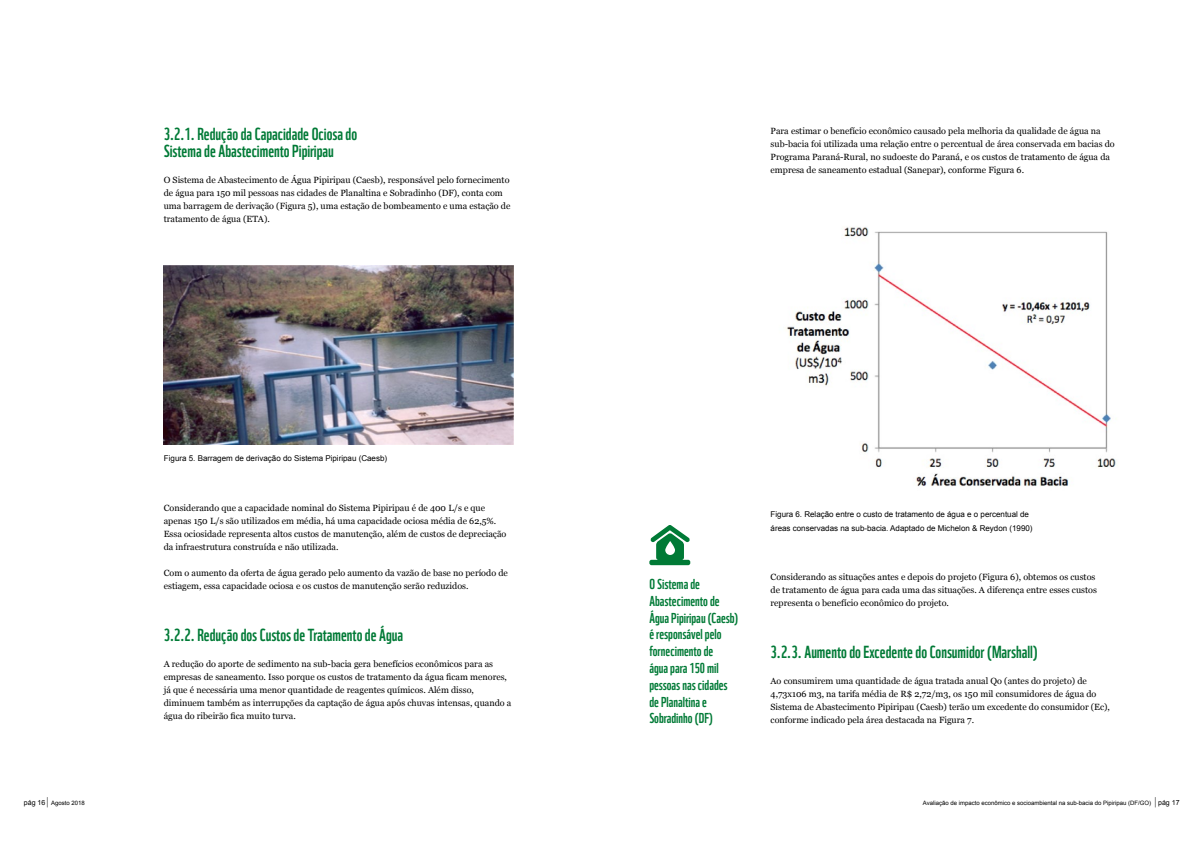
<style>
.page{position:relative;width:1191px;height:842px;background:#fff}
.page>*{position:absolute;margin:0;border:0;box-sizing:border-box;transform-origin:0 0}
.t1{font:17px/17px "WWF";color:#007a36}
.t2{font:14px/16.8px "WWF";color:#007a36}
.t3{font:9px/13px "Georgia";color:#000}
.t4{font:8px/14px "Arial";color:#000}
.t5{font:6px "Arial";color:#000}
.s1{font-size:7px}
.s2{font-size:11px}
</style>
<div class="page">
<img style="left:164px;top:265px;width:349px;height:179px">
<img style="left:786px;top:226px;width:330px;height:261px">
<svg style="left:649px;top:525px;width:41px;height:40px"></svg>
<h1 class="t1" style="left:164px;top:124px;width:195px">3.2.1. Redução da Capacidade Ociosa do<br>Sistema de Abastecimento Pipiripau</h1>
<p class="t3" style="left:164px;top:173px;width:348px">O Sistema de Abastecimento de Água Pipiripau (Caesb), responsável pelo fornecimento de água para 150 mil pessoas nas cidades de Planaltina e Sobradinho (DF), conta com uma barragem de derivação (Figura 5), uma estação de bombeamento e uma estação de tratamento de água (ETA).</p>
<p class="t4" style="left:164px;top:451px;width:225px">Figura 5. Barragem de derivação do Sistema Pipiripau (Caesb)</p>
<p class="t3" style="left:164px;top:501px;width:344px">Considerando que a capacidade nominal do Sistema Pipiripau é de 400 L/s e que apenas 150 L/s são utilizados em média, há uma capacidade ociosa média de 62,5%.<br>Essa ociosidade representa altos custos de manutenção, além de custos de depreciação da infraestrutura construída e não utilizada.</p>
<p class="t3" style="left:164px;top:566px;width:345px">Com o aumento da oferta de água gerado pelo aumento da vazão de base no período de estiagem, essa capacidade ociosa e os custos de manutenção serão reduzidos.</p>
<h1 class="t1" style="left:164px;top:625px;width:241px">3.2.2. Redução dos Custos de Tratamento de Água</h1>
<p class="t3" style="left:164px;top:657px;width:349px">A redução do aporte de sedimento na sub-bacia gera benefícios econômicos para as empresas de saneamento. Isso porque os custos de tratamento da água ficam menores, já que é necessária uma menor quantidade de reagentes químicos. Além disso, diminuem também as interrupções da captação de água após chuvas intensas, quando a água do ribeirão fica muito turva.</p>
<p class="t3" style="left:770px;top:124px;width:346px">Para estimar o benefício econômico causado pela melhoria da qualidade de água na sub-bacia foi utilizada uma relação entre o percentual de área conservada em bacias do Programa Paraná-Rural, no sudoeste do Paraná, e os custos de tratamento de água da empresa de saneamento estadual (Sanepar), conforme Figura 6.</p>
<h2 class="t2" style="left:649px;top:574px;width:90px">O Sistema de<br>Abastecimento de<br>Água Pipiripau (Caesb) é responsável pelo fornecimento de<br>água para 150 mil pessoas nas cidades de Planaltina e<br>Sobradinho (DF)</h2>
<p class="t4" style="left:770px;top:507px;width:263px">Figura 6. Relação entre o custo de tratamento de água e o percentual de áreas conservadas na sub-bacia. Adaptado de Michelon &amp; Reydon (1990)</p>
<p class="t3" style="left:770px;top:570px;width:328px">Considerando as situações antes e depois do projeto (Figura 6), obtemos os custos de tratamento de água para cada uma das situações. A diferença entre esses custos representa o benefício econômico do projeto.</p>
<h1 class="t1" style="left:770px;top:642px;width:268px">3.2.3. Aumento do Excedente do Consumidor (Marshall)</h1>
<p class="t3" style="left:770px;top:674px;width:341px">Ao consumirem uma quantidade de água tratada anual Qo (antes do projeto) de 4,73x106 m3, na tarifa média de R$ 2,72/m3, os 150 mil consumidores de água do Sistema de Abastecimento Pipiripau (Caesb) terão um excedente do consumidor (Ec), conforme indicado pela área destacada na Figura 7.</p>
<p class="t5" style="left:24px;top:799px;width:62px"><span class="s1">pág 16</span> <span class="s2">|</span> Agosto 2018</p>
<p class="t5" style="left:922px;top:799px;width:258px">Avaliação de impacto econômico e socioambiental na sub-bacia do Pipiripau (DF/GO) <span class="s2">|</span> <span class="s1">pág 17</span></p>
</div>
